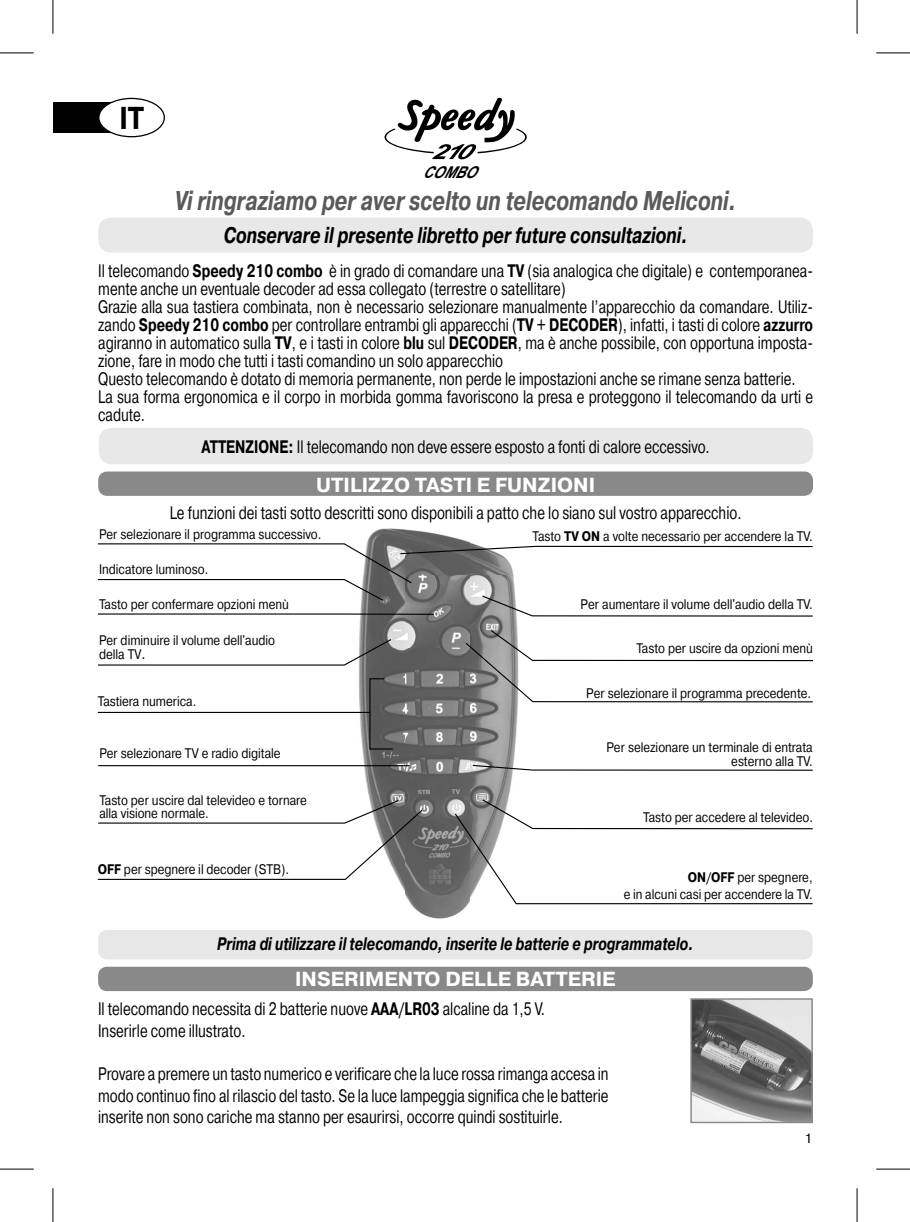
<style>
.page{position:relative;width:910px;height:1222px;background:#fff}
.page>*{position:absolute;margin:0;border:0;box-sizing:border-box;transform-origin:0 0}
.t1{font:700 31.5px "Pragmatica TT";color:#000;scale:.85 1}
.t2{font:italic 700 27px "Pragmatica TT";color:#5a5a5a;scale:.75 1}
.t3{font:italic 700 22.5px "Pragmatica TT";color:#000;scale:.75 1}
.t4{font:700 20.25px "Pragmatica TT";color:#fff}
.t5{font:18px/18px "Pragmatica TT";color:#000;scale:.75 1}
.t6{font:italic 700 18px "Pragmatica TT";color:#000;scale:.75 1}
.t7{font:italic 700 16.2px "Arial";color:#000;scale:.85 1}
.t8{font:13.72px/13.7px "Pragmatica TT";color:#000;scale:.85 1}
.t9{font:13.5px "Pragmatica TT";color:#000}
.s1{font-size:33.75px}
.s2{font-weight:700}
.s3{font-size:15.75px}
</style>
<div class="page">
<img style="left:341px;top:528px;width:177px;height:391px">
<div style="left:98px;top:218px;width:715px;height:35px;background:#e8e8e8;border-radius:13px"></div>
<div style="left:99px;top:428px;width:714px;height:36px;background:#e8e8e8;border-radius:13px"></div>
<div style="left:98px;top:471px;width:715px;height:25px;background:#898989;border-radius:9px"></div>
<svg style="left:384px;top:98px;width:143px;height:61px"></svg>
<svg style="left:369px;top:678px;width:25px;height:72px;background:#565656"></svg>
<svg style="left:97px;top:638px;width:295px;height:28px"></svg>
<hr style="left:98px;top:712px;width:272px;height:1px;background:#000">
<svg style="left:97px;top:799px;width:326px;height:81px"></svg>
<svg style="left:471px;top:764px;width:342px;height:7px"></svg>
<svg style="left:97px;top:543px;width:716px;height:74px"></svg>
<svg style="left:453px;top:798px;width:360px;height:107px"></svg>
<div style="left:98px;top:930px;width:714px;height:29px;background:#e7e7e7;border-radius:10px"></div>
<div style="left:98px;top:967px;width:714px;height:24px;background:#898989;border-radius:9px"></div>
<img style="left:692px;top:1000px;width:118px;height:121px">
<div style="left:690px;top:998px;width:122px;height:125px;border:1px solid #898989"></div>
<svg style="left:464px;top:629px;width:350px;height:74px"></svg>
<hr style="left:98px;top:765px;width:311px;height:1px;background:#000">
<div style="left:53px;top:102px;width:82px;height:31px;background:#000"></div>
<div style="left:99px;top:98px;width:65px;height:39px;background:#fff;border-radius:50%"></div>
<div style="left:98px;top:98px;width:67px;height:39px;border:1px solid #000;border-radius:50%"></div>
<hr style="left:0;top:53px;width:34px;height:1px;background:#000">
<hr style="left:876px;top:53px;width:33px;height:1px;background:#000">
<hr style="left:0;top:1169px;width:34px;height:1px;background:#000">
<hr style="left:876px;top:1169px;width:33px;height:1px;background:#000">
<hr style="left:53px;top:0;width:1px;height:34px;background:#000">
<hr style="left:53px;top:1188px;width:1px;height:34px;background:#000">
<hr style="left:856px;top:0;width:1px;height:34px;background:#000">
<hr style="left:856px;top:1188px;width:1px;height:34px;background:#000">
<h1 class="t1" style="left:119px;top:100px;width:31px">I T<span class="s1">I</span></h1>
<p class="t7" style="left:422px;top:163px;width:75px">COMBO</p>
<h2 class="t2" style="left:175px;top:186px;width:750px">Vi ringraziamo per aver scelto un telecomando Meliconi.</h2>
<p class="t3" style="left:224px;top:222px;width:620px">Conservare il presente libretto per future consultazioni.</p>
<p class="t5" style="left:98px;top:262px;width:954px">Il telecomando <span class="s2">Speedy 210 combo</span> è in grado di comandare una <span class="s2">TV</span> (sia analogica che digitale) e contemporanea&shy;mente anche un eventuale decoder ad essa collegato (terrestre o satellitare)<br>Grazie alla sua tastiera combinata, non è necessario selezionare manualmente l’apparecchio da comandare. Utiliz&shy;zando <span class="s2">Speedy 210 combo</span> per controllare entrambi gli apparecchi (<span class="s2">TV + DECODER</span>), infatti, i tasti di colore <span class="s2">azzurro </span>agiranno in automatico sulla <span class="s2">TV</span>, e i tasti in colore <span class="s2">blu</span> sul <span class="s2">DECODER</span>, ma è anche possibile, con opportuna imposta&shy;zione, fare in modo che tutti i tasti comandino un solo apparecchio<br>Questo telecomando è dotato di memoria permanente, non perde le impostazioni anche se rimane senza batterie.<br>La sua forma ergonomica e il corpo in morbida gomma favoriscono la presa e proteggono il telecomando da urti e cadute.</p>
<p class="t5" style="left:201px;top:439px;width:679px"><span class="s2">ATTENZIONE:</span> Il telecomando non deve essere esposto a fonti di calore eccessivo.</p>
<p class="t4" style="left:316px;top:473px;width:281px">UTILIZZO TASTI E FUNZIONI</p>
<p class="t5" style="left:170px;top:504px;width:763px">Le funzioni dei tasti sotto descritti sono disponibili a patto che lo siano sul vostro apparecchio.</p>
<p class="t8" style="left:99px;top:528px;width:263px">Per selezionare il programma successivo.</p>
<p class="t8" style="left:99px;top:563px;width:130px">Indicatore luminoso.</p>
<p class="t8" style="left:99px;top:598px;width:225px">Tasto per confermare opzioni menù</p>
<p class="t8" style="left:99px;top:634px;width:209px">Per diminuire il volume dell'audio della TV<span class="s3">.</span></p>
<p class="t8" style="left:98px;top:695px;width:117px">Tastiera numerica.</p>
<p class="t8" style="left:99px;top:747px;width:215px">Per selezionare TV e radio digitale</p>
<p class="t8" style="left:99px;top:794px;width:245px">Tasto per uscire dal televideo e tornare alla visione normale.</p>
<p class="t8" style="left:98px;top:863px;width:226px"><span class="s2">OFF</span> per spegnere il decoder (STB).</p>
<p class="t8" style="left:532px;top:530px;width:331px">Tasto <span class="s2">TV ON</span> a volte necessario per accendere la TV.</p>
<p class="t8" style="left:580px;top:598px;width:274px">Per aumentare il volume dell'audio della TV.</p>
<p class="t8" style="left:636px;top:642px;width:209px">Tasto per uscire da opzioni menù</p>
<p class="t8" style="left:586px;top:687px;width:266px">Per selezionare il programma precedente.</p>
<p class="t8" style="left:606px;top:741px;width:244px;text-align:right">Per selezionare un terminale di entrata esterno alla TV.</p>
<p class="t8" style="left:643px;top:811px;width:201px">Tasto per accedere al televideo.</p>
<p class="t8" style="left:623px;top:870px;width:224px;line-height:16.7px;text-align:right"><span class="s2">ON/OFF</span> per spegnere,<br>e in alcuni casi per accendere la TV.</p>
<p class="t6" style="left:217px;top:934px;width:636px">Prima di utilizzare il telecomando, inserite le batterie e programmatelo.</p>
<p class="t4" style="left:295px;top:967px;width:322px">INSERIMENTO DELLE BATTERIE</p>
<p class="t5" style="left:98px;top:999px;width:597px;line-height:21.6px">Il telecomando necessita di 2 batterie nuove <span class="s2">AAA/LR03</span> alcaline da 1,5 V.<br>Inserirle come illustrato.</p>
<p class="t5" style="left:98px;top:1063px;width:682px;line-height:21.6px;text-align:justify">Provare a premere un tasto numerico e verificare che la luce rossa rimanga accesa in modo continuo fino al rilascio del tasto. Se la luce lampeggia significa che le batterie inserite non sono cariche ma stanno per esaurirsi, occorre quindi sostituirle.</p>
<p class="t9" style="left:804px;top:1131px;width:9px">1</p>
</div>
